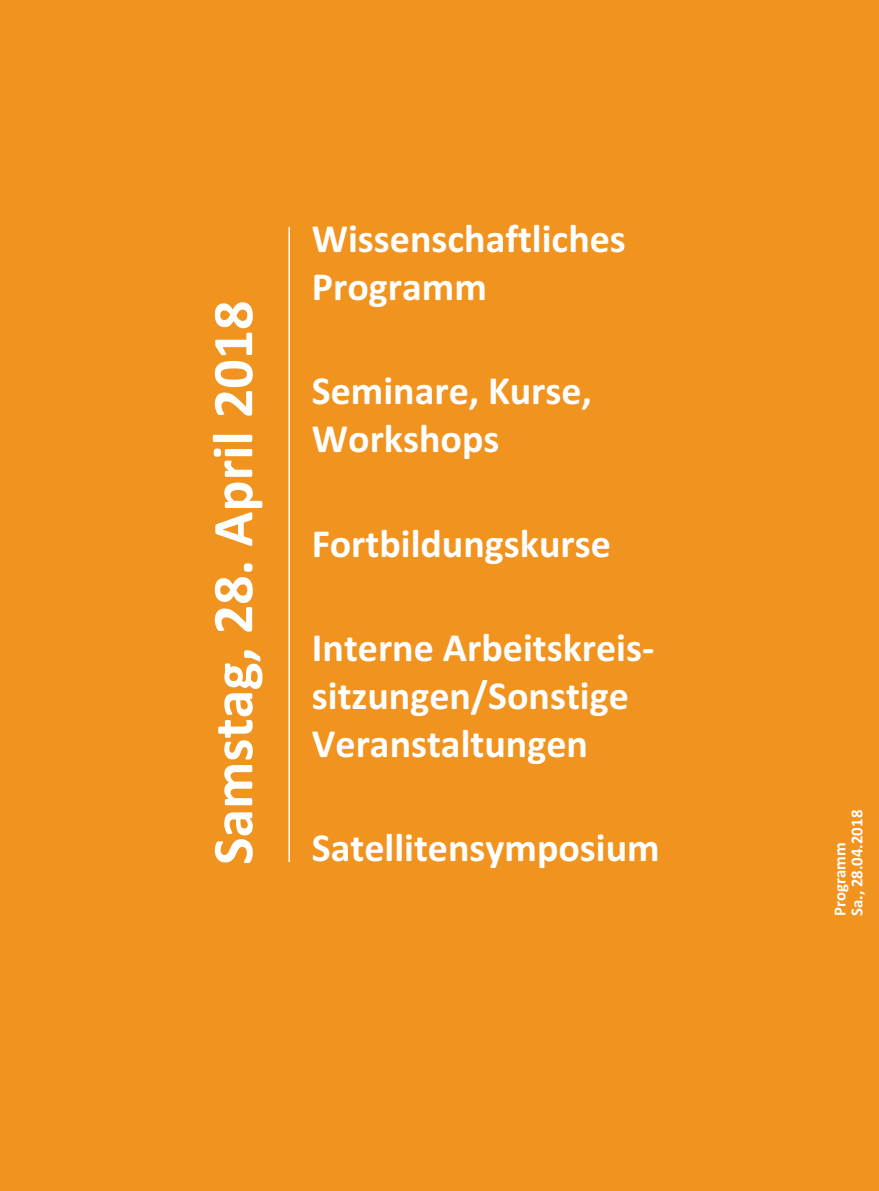
<style>
.page{position:relative;width:879px;height:1191px;background:#f1931f}
.page>*{position:absolute;margin:0;border:0;box-sizing:border-box;transform-origin:0 0}
.t1{font:700 58px "Calibri";color:#fff}
.t2{font:700 40px/48px "Calibri";color:#fff}
.t3{font:700 16.8px/17px "Calibri";color:#fff}
</style>
<div class="page">
<hr style="left:288px;top:227px;width:2px;height:635px;background:#fff">
<h1 class="t1" style="left:198px;top:865px;width:566px;rotate:-90deg">Samstag, 28. April 2018</h1>
<p class="t2" style="left:312px;top:214px;width:315px">Wissenschaftliches<br>Programm</p>
<p class="t2" style="left:312px;top:366px;width:281px">Seminare, Kurse,<br>Workshops</p>
<p class="t2" style="left:312px;top:519px;width:300px">Fortbildungskurse</p>
<p class="t2" style="left:312px;top:623px;width:344px">Interne Arbeitskreis&shy;sitzungen/Sonstige<br>Veranstaltungen</p>
<p class="t2" style="left:312px;top:823px;width:349px">Satellitensymposium</p>
<p class="t3" style="left:831px;top:916px;width:107px;rotate:-90deg">Programm<br>Sa., 28.04.2018</p>
</div>
